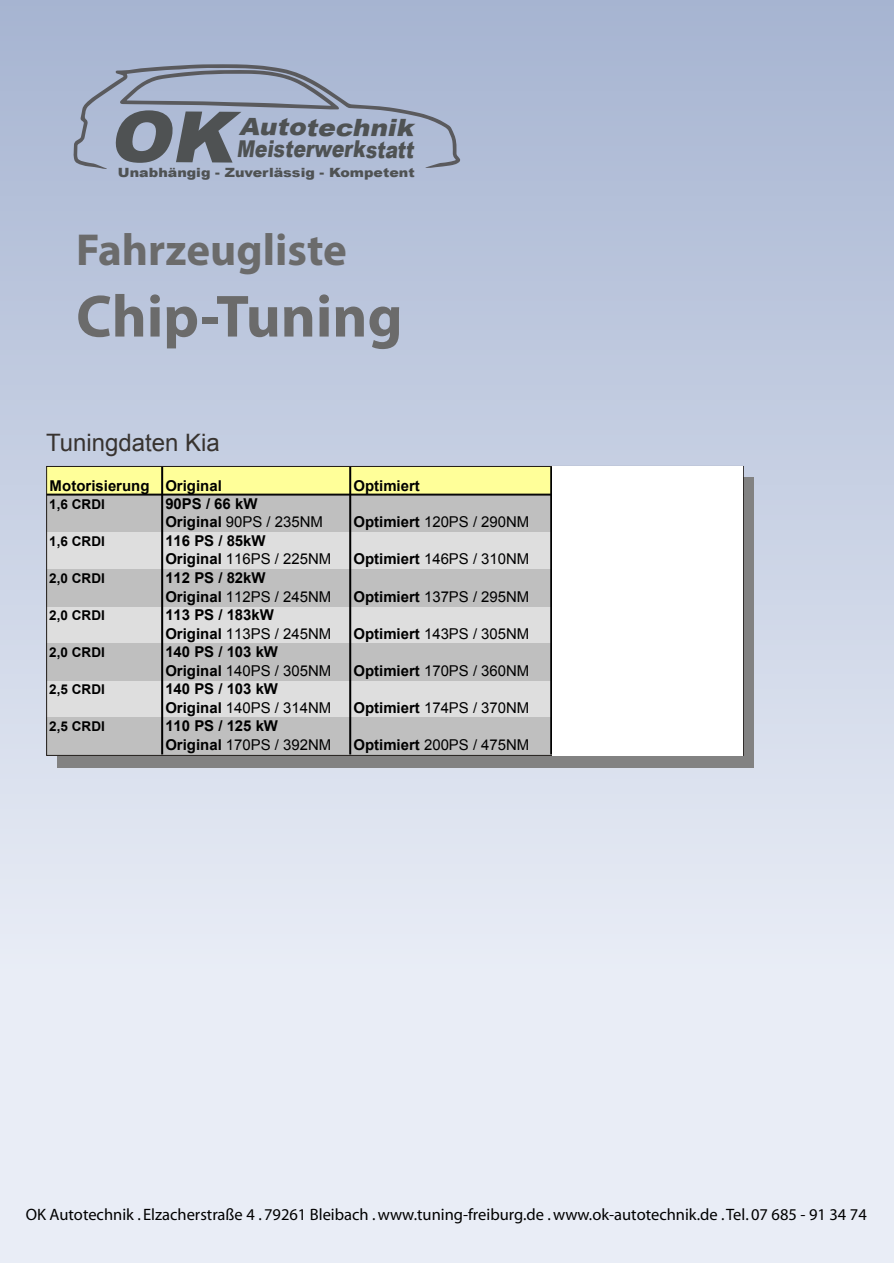
<style>
.page{position:relative;width:894px;height:1263px;background:#fff}
.page>*{position:absolute;margin:0;border:0;box-sizing:border-box;transform-origin:0 0}
.t1{font:italic 900 70.95px "Arial";color:#4f5253;scale:1.05 1}
.t2{font:700 60px "Myriad Pro";color:#6b6b6b}
.t3{font:700 45px "Myriad Pro";color:#6b6b6b}
.t4{font:24px "Arial";color:#383330}
.t5{font:italic 900 23.85px "Arial";color:#4f5253;scale:1.1 1}
.t6{font:900 23.25px "Arial";color:#4f5253;scale:.81 1}
.t7{font:16.5px "Myriad";color:#000}
.t8{font:700 15px/18.3px "Arial";color:#000}
.t9{font:15px "Arial";color:#000}
.t10{font:700 13.5px "Arial";color:#000}
.t11{font:900 12.75px "Arial";color:#4f5253;scale:1.12 1}
.s1{font-weight:400}
.s2{font-weight:700}
</style>
<div class="page">
<div style="left:0;top:0;width:894px;height:1263px;background:linear-gradient(to bottom,#a9b7d2,#f4f7fc)"></div>
<svg style="left:74px;top:64px;width:386px;height:105px;background:#a6b2ca"></svg>
<div style="left:57px;top:477px;width:697px;height:291px;background:#828282"></div>
<div style="left:47px;top:466px;width:696px;height:289px;background:#dedede"></div>
<div style="left:47px;top:467px;width:696px;height:28px;background:#ff9"></div>
<div style="left:47px;top:495px;width:696px;height:37px;background:#bfbfbf"></div>
<div style="left:47px;top:569px;width:696px;height:37px;background:#bfbfbf"></div>
<div style="left:47px;top:643px;width:696px;height:37px;background:#bfbfbf"></div>
<div style="left:47px;top:717px;width:696px;height:37px;background:#bfbfbf"></div>
<hr style="left:161px;top:467px;width:1px;height:287px;background:#000">
<hr style="left:162px;top:467px;width:1px;height:287px;background:#000">
<hr style="left:350px;top:467px;width:1px;height:287px;background:#000">
<hr style="left:551px;top:467px;width:1px;height:287px;background:#000">
<hr style="left:47px;top:494px;width:696px;height:2px;background:#000">
<div style="left:552px;top:467px;width:190px;height:289px;background:#fff"></div>
<h1 class="t1" style="left:108px;top:85px;width:138px">OK</h1>
<h3 class="t5" style="left:239px;top:110px;width:166px">Autotechnik</h3>
<h3 class="t6" style="left:237px;top:132px;width:226px">Meisterwerkstatt</h3>
<p class="t11" style="left:118px;top:163px;width:267px">Unabhängig - Zuverlässig - Kompetent</p>
<h3 class="t3" style="left:76px;top:220px;width:272px">Fahrzeugliste</h3>
<h2 class="t2" style="left:76px;top:277px;width:328px">Chip-Tuning</h2>
<h3 class="t4" style="left:46px;top:427px;width:175px">Tuningdaten Kia</h3>
<p class="t8" style="left:49px;top:477px;width:174px">Motorisierung Original</p>
<p class="t8" style="left:353px;top:477px;width:68px">Optimiert</p>
<p class="t10" style="left:49px;top:495px;width:57px">1,6 CRDI</p>
<p class="t8" style="left:165px;top:495px;width:159px">90PS / 66 kW<br>Original <span class="s1">90PS / 235NM</span></p>
<p class="t9" style="left:353px;top:512px;width:177px"><span class="s2">Optimiert</span> 120PS / 290NM</p>
<p class="t10" style="left:49px;top:532px;width:57px">1,6 CRDI</p>
<p class="t8" style="left:165px;top:532px;width:167px">116 PS / 85kW<br>Original <span class="s1">116PS / 225NM</span></p>
<p class="t10" style="left:49px;top:569px;width:57px">2,0 CRDI</p>
<p class="t8" style="left:165px;top:569px;width:167px">112 PS / 82kW<br>Original <span class="s1">112PS / 245NM</span></p>
<p class="t10" style="left:49px;top:606px;width:57px">2,0 CRDI</p>
<p class="t8" style="left:165px;top:606px;width:167px">113 PS / 183kW<br>Original <span class="s1">113PS / 245NM</span></p>
<p class="t10" style="left:49px;top:644px;width:57px">2,0 CRDI</p>
<p class="t8" style="left:165px;top:643px;width:167px">140 PS / 103 kW<br>Original <span class="s1">140PS / 305NM</span></p>
<p class="t10" style="left:49px;top:681px;width:57px">2,5 CRDI</p>
<p class="t8" style="left:165px;top:680px;width:167px">140 PS / 103 kW<br>Original <span class="s1">140PS / 314NM</span></p>
<p class="t10" style="left:49px;top:718px;width:57px">2,5 CRDI</p>
<p class="t8" style="left:165px;top:717px;width:167px">110 PS / 125 kW<br>Original <span class="s1">170PS / 392NM</span></p>
<p class="t9" style="left:353px;top:549px;width:177px"><span class="s2">Optimiert</span> 146PS / 310NM</p>
<p class="t9" style="left:353px;top:586px;width:177px"><span class="s2">Optimiert</span> 137PS / 295NM</p>
<p class="t9" style="left:353px;top:623px;width:177px"><span class="s2">Optimiert</span> 143PS / 305NM</p>
<p class="t9" style="left:353px;top:661px;width:177px"><span class="s2">Optimiert</span> 170PS / 360NM</p>
<p class="t9" style="left:353px;top:698px;width:177px"><span class="s2">Optimiert</span> 174PS / 370NM</p>
<p class="t9" style="left:353px;top:735px;width:177px"><span class="s2">Optimiert</span> 200PS / 475NM</p>
<p class="t7" style="left:26px;top:1206px;width:843px">OK Autotechnik . Elzacherstraße 4 . 79261 Bleibach . www.tuning-freiburg.de . www.ok-autotechnik.de . Tel. 07 685 - 91 34 74</p>
</div>
